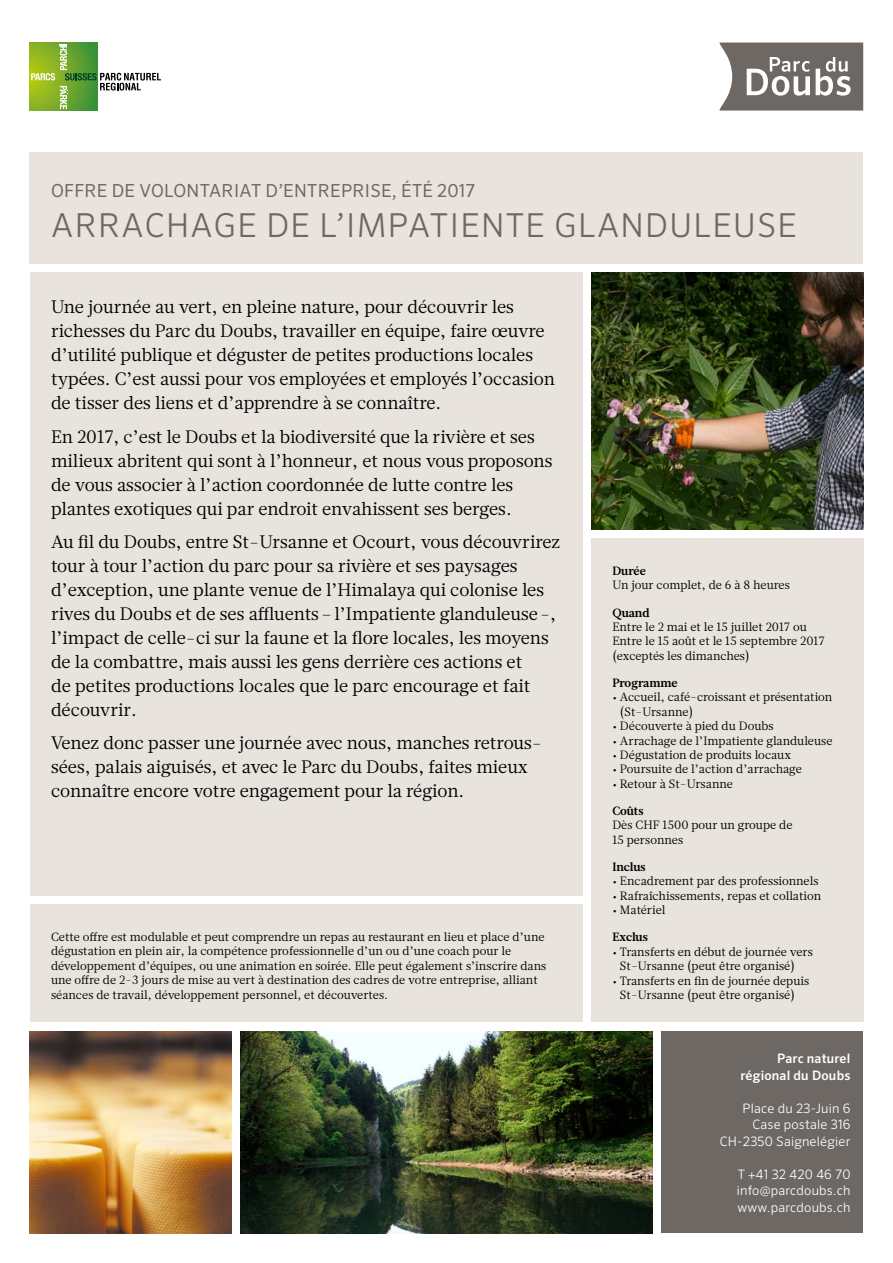
<style>
.page{position:relative;width:893px;height:1263px;background:#fff}
.page>*{position:absolute;margin:0;border:0;box-sizing:border-box;transform-origin:0 0}
.t1{font:300 33px "Sero OT";letter-spacing:.04em;color:#6e6864}
.t2{font:18px/24px "Glosa Text";color:#000}
.t3{font:18px "Sero OT";letter-spacing:.015em;color:#6e6864}
.t4{font:300 13.05px/16.5px "Sero OT";letter-spacing:.015em;color:#fff;text-align:right}
.t5{font:500 13.05px/16.5px "Sero OT";letter-spacing:.015em;color:#fff;text-align:right}
.t6{font:12px/14.4px "Glosa Text";letter-spacing:.005em;color:#000}
.t7{font:700 12px "Glosa Text";color:#000}
</style>
<div class="page">
<img style="left:30px;top:1031px;width:202px;height:202px">
<img style="left:240px;top:1031px;width:413px;height:202px">
<svg style="left:30px;top:43px;width:68px;height:68px"></svg>
<svg style="left:31px;top:44px;width:130px;height:65px"></svg>
<svg style="left:719px;top:43px;width:144px;height:68px"></svg>
<div style="left:30px;top:272px;width:553px;height:624px;background:#e9e3de"></div>
<div style="left:30px;top:152px;width:833px;height:112px;background:#e9e3de"></div>
<div style="left:30px;top:904px;width:553px;height:118px;background:#e9e3de"></div>
<div style="left:591px;top:538px;width:272px;height:484px;background:#e9e3de"></div>
<img style="left:591px;top:272px;width:272px;height:258px">
<div style="left:661px;top:1031px;width:202px;height:202px;background:#6e6864"></div>
<p class="t3" style="left:51px;top:180px;width:426px">OFFRE DE VOLONTARIAT D’ENTREPRISE, ÉTÉ 2017</p>
<h1 class="t1" style="left:51px;top:206px;width:747px">ARRACHAGE DE L’IMPATIENTE GLANDULEUSE</h1>
<p class="t2" style="left:51px;top:295px;width:505px">Une journée au vert, en pleine nature, pour découvrir les richesses du Parc du Doubs, travailler en équipe, faire œuvre d’utilité publique et déguster de petites productions locales typées. C’est aussi pour vos employées et employés l’occasion de tisser des liens et d’apprendre à se connaître.</p>
<p class="t2" style="left:51px;top:425px;width:503px">En 2017, c’est le Doubs et la biodiversité que la rivière et ses milieux abritent qui sont à l’honneur, et nous vous proposons de vous associer à l’action coordonnée de lutte contre les plantes exotiques qui par endroit envahissent ses berges.</p>
<p class="t2" style="left:51px;top:530px;width:511px">Au fil du Doubs, entre St-Ursanne et Ocourt, vous découvrirez tour à tour l’action du parc pour sa rivière et ses paysages d’exception, une plante venue de l’Himalaya qui colonise les rives du Doubs et de ses affluents–l’Impatiente glanduleuse-, l’impact de celle-ci sur la faune et la flore locales, les moyens de la combattre, mais aussi les gens derrière ces actions et<br>de petites productions locales que le parc encourage et fait découvrir.</p>
<p class="t2" style="left:51px;top:731px;width:492px">Venez donc passer une journée avec nous, manches retrous&shy;sées, palais aiguisés, et avec le Parc du Doubs, faites mieux connaître encore votre engagement pour la région.</p>
<p class="t6" style="left:51px;top:930px;width:497px">Cette offre est modulable et peut comprendre un repas au restaurant en lieu et place d’une dégustation en plein air, la compétence professionnelle d’un ou d’une coach pour le développement d’équipes, ou une animation en soirée. Elle peut également s’inscrire dans une offre de 2-3 jours de mise au vert à destination des cadres de votre entreprise, alliant séances de travail, développement personnel, et découvertes.</p>
<p class="t7" style="left:612px;top:563px;width:35px">Durée</p>
<p class="t6" style="left:612px;top:578px;width:179px">Un jour complet, de 6 à 8 heures</p>
<p class="t7" style="left:612px;top:604px;width:39px">Quand</p>
<p class="t6" style="left:612px;top:620px;width:214px">Entre le 2 mai et le 15 juillet 2017 ou<br>Entre le 15 août et le 15 septembre 2017 (exceptés les dimanches)</p>
<p class="t7" style="left:612px;top:675px;width:67px">Programme</p>
<p class="t6" style="left:620px;top:690px;width:214px;text-indent:-8px">• Accueil, café-croissant et présentation (St-Ursanne)</p>
<p class="t6" style="left:612px;top:719px;width:163px">• Découverte à pied du Doubs</p>
<p class="t6" style="left:612px;top:733px;width:222px">• Arrachage de l’Impatiente glanduleuse</p>
<p class="t6" style="left:612px;top:748px;width:180px">• Dégustation de produits locaux</p>
<p class="t6" style="left:612px;top:762px;width:191px">• Poursuite de l’action d’arrachage</p>
<p class="t6" style="left:612px;top:776px;width:122px">• Retour à St-Ursanne</p>
<p class="t7" style="left:612px;top:803px;width:33px">Coûts</p>
<p class="t6" style="left:612px;top:818px;width:182px">Dès CHF 1500 pour un groupe de<br>15 personnes</p>
<p class="t7" style="left:612px;top:859px;width:35px">Inclus</p>
<p class="t6" style="left:612px;top:874px;width:208px">• Encadrement par des professionnels</p>
<p class="t6" style="left:612px;top:888px;width:210px">• Rafraîchissements, repas et collation</p>
<p class="t6" style="left:612px;top:903px;width:55px">• Matériel</p>
<p class="t7" style="left:612px;top:929px;width:37px">Exclus</p>
<p class="t6" style="left:620px;top:944px;width:194px;text-indent:-8px">• Transferts en début de journée vers<br>St-Ursanne (peut être organisé)</p>
<p class="t6" style="left:612px;top:973px;width:198px;text-align:center">• Transferts en fin de journée depuis<br>St-Ursanne (peut être organisé)</p>
<p class="t5" style="left:740px;top:1050px;width:112px">Parc naturel régional du Doubs</p>
<p class="t4" style="left:720px;top:1099px;width:132px">Place du 23-Juin 6<br>Case postale 316<br>CH-2350 Saignelégier</p>
<p class="t4" style="left:737px;top:1165px;width:115px;text-align:justify">T +41 32 420 46 70 info@parcdoubs.ch www.parcdoubs.ch</p>
</div>
